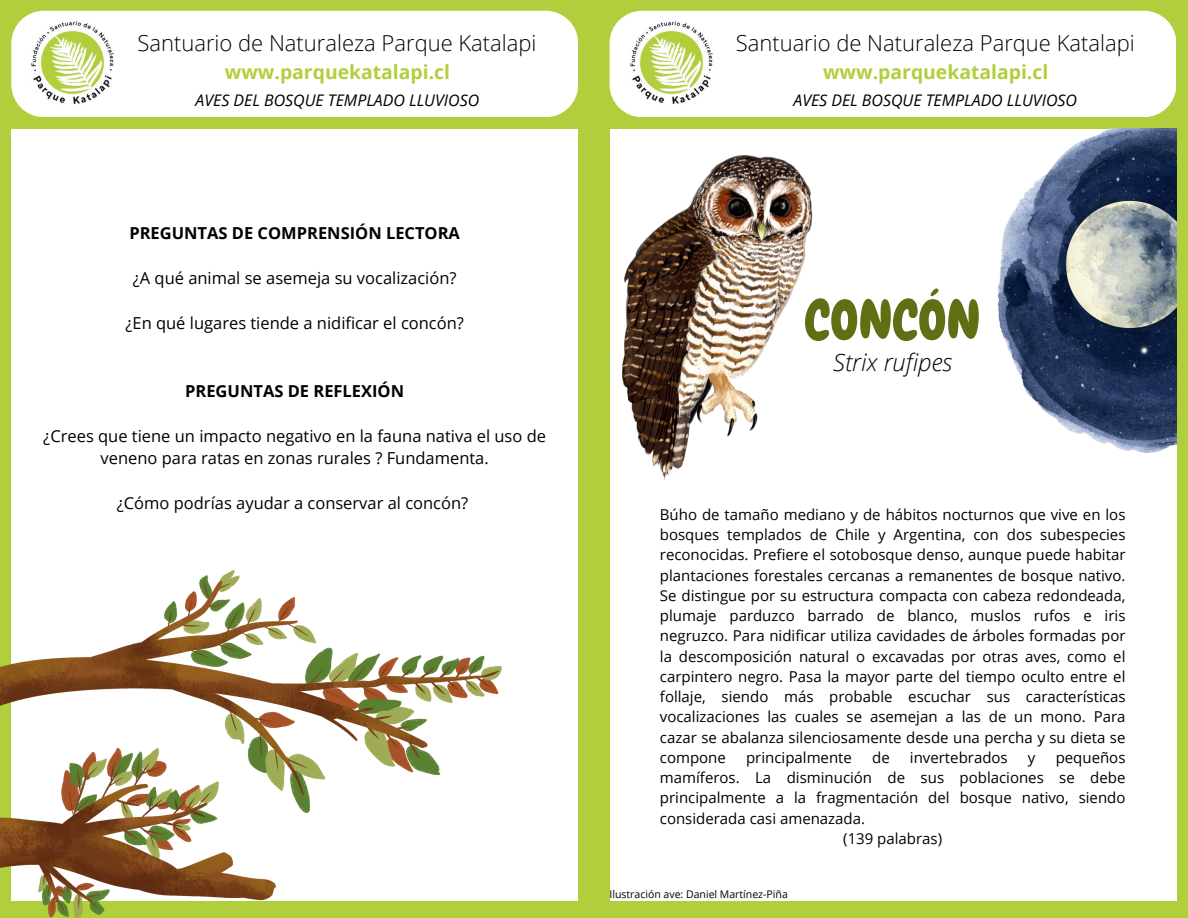
<style>
.page{position:relative;width:1188px;height:918px;background:#b1cf3c}
.page>*{position:absolute;margin:0;border:0;box-sizing:border-box;transform-origin:0 0}
.t1{font:54px "Chewy";color:#616e14}
.t2{font:italic 300 24px "Open Sans";color:#000}
.t3{font:300 22.05px "Open Sans";color:#000}
.t4{font:700 19.35px "Open Sans";color:#b1cf3c}
.t5{font:16.5px/22.5px "Open Sans";color:#000;text-align:center}
.t6{font:700 16.5px "Open Sans";color:#000}
.t7{font:italic 16.05px "Open Sans";color:#000}
.t8{font:15px/20.2px "Open Sans";color:#000;text-align:justify}
.t9{font:10.5px "Open Sans";color:#000}
</style>
<div class="page">
<div style="left:610px;top:11px;width:566px;height:106px;background:#fff"></div>
<div style="left:610px;top:129px;width:566px;height:772px;background:#fff"></div>
<img style="left:629px;top:20px;width:84px;height:85px">
<div style="left:11px;top:11px;width:567px;height:106px;background:#fff"></div>
<div style="left:11px;top:129px;width:567px;height:772px;background:#fff"></div>
<img style="left:31px;top:20px;width:84px;height:85px">
<img style="left:621px;top:155px;width:192px;height:325px">
<img style="left:0;top:571px;width:502px;height:347px">
<img style="left:998px;top:129px;width:179px;height:335px">
<h3 class="t3" style="left:138px;top:28px;width:401px">Santuario de Naturaleza Parque Katalapi</h3>
<p class="t4" style="left:225px;top:59px;width:227px">www.parquekatalapi.cl</p>
<h3 class="t3" style="left:736px;top:28px;width:401px">Santuario de Naturaleza Parque Katalapi</h3>
<p class="t4" style="left:823px;top:59px;width:227px">www.parquekatalapi.cl</p>
<p class="t7" style="left:196px;top:89px;width:285px">AVES DEL BOSQUE TEMPLADO LLUVIOSO</p>
<p class="t7" style="left:793px;top:89px;width:285px">AVES DEL BOSQUE TEMPLADO LLUVIOSO</p>
<p class="t6" style="left:129px;top:222px;width:332px">PREGUNTAS DE COMPRENSIÓN LECTORA</p>
<p class="t5" style="left:133px;top:267px;width:325px">¿A qué animal se asemeja su vocalización?</p>
<p class="t5" style="left:125px;top:312px;width:340px">¿En qué lugares tiende a nidificar el concón?</p>
<p class="t6" style="left:185px;top:379px;width:220px">PREGUNTAS DE REFLEXIÓN</p>
<p class="t5" style="left:43px;top:424px;width:504px">¿Crees que tiene un impacto negativo en la fauna nativa el uso de veneno para ratas en zonas rurales ? Fundamenta.</p>
<p class="t5" style="left:117px;top:492px;width:353px">¿Cómo podrías ayudar a conservar al concón?</p>
<h1 class="t1" style="left:805px;top:286px;width:177px">CONCÓN</h1>
<h2 class="t2" style="left:833px;top:346px;width:121px">Strix rufipes</h2>
<p class="t8" style="left:660px;top:504px;width:467px">Búho de tamaño mediano y de hábitos nocturnos que vive en los bosques templados de Chile y Argentina, con dos subespecies reconocidas. Prefiere el sotobosque denso, aunque puede habitar plantaciones forestales cercanas a remanentes de bosque nativo.<br>Se distingue por su estructura compacta con cabeza redondeada, plumaje parduzco barrado de blanco, muslos rufos e iris negruzco. Para nidificar utiliza cavidades de árboles formadas por la descomposición natural o excavadas por otras aves, como el carpintero negro. Pasa la mayor parte del tiempo oculto entre el follaje, siendo más probable escuchar sus características vocalizaciones las cuales se asemejan a las de un mono. Para cazar se abalanza silenciosamente desde una percha y su dieta se compone</p>
<p class="t8" style="left:746px;top:747px;width:107px">principalmente</p>
<p class="t8" style="left:872px;top:747px;width:19px">de</p>
<p class="t8" style="left:910px;top:747px;width:99px">invertebrados</p>
<p class="t8" style="left:1028px;top:747px;width:9px">y</p>
<p class="t8" style="left:1056px;top:747px;width:71px">pequeños</p>
<p class="t8" style="left:660px;top:767px;width:467px">mamíferos. La disminución de sus poblaciones se debe</p>
<p class="t8" style="left:660px;top:787px;width:467px">principalmente a la fragmentación del bosque nativo, siendo</p>
<p class="t8" style="left:660px;top:808px;width:207px">considerada casi amenazada.</p>
<p class="t8" style="left:843px;top:828px;width:100px">(139 palabras)</p>
<p class="t9" style="left:610px;top:887px;width:180px">Ilustración ave: Daniel Martínez-Piña</p>
</div>
